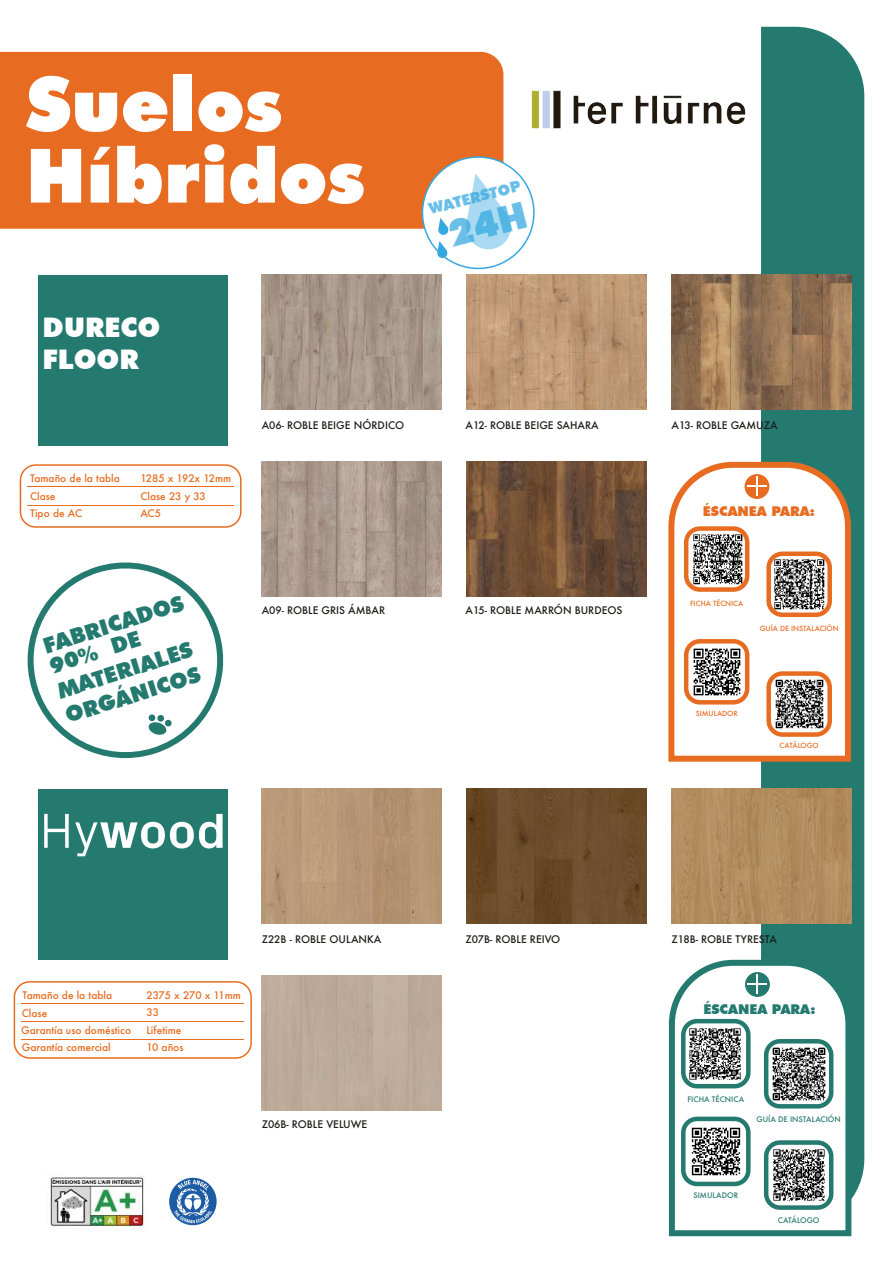
<style>
.page{position:relative;width:893px;height:1263px;background:#fff}
.page>*{position:absolute;margin:0;border:0;box-sizing:border-box;transform-origin:0 0}
.t1{font:900 75px/72px "Futura BT";color:#fff}
.t2{font:900 27px/32.4px "Futura BT";color:#fff}
.t3{font:900 21.75px/26px "Futura BT";color:#247a6f}
.t4{font:900 15px "Futura BT";color:#35a8e0}
.t5{font:900 13.5px "Futura BT";color:#e76c21}
.t6{font:900 13.5px "Futura BT";color:#247a6f}
.t7{font:500 10.2px "Futura";color:#1d1d1b}
.t8{font:500 10.2px/17.4px "Futura";color:#e76c21}
.t9{font:500 7.35px "Futura";color:#247a6f}
.t10{font:500 6.9px "Futura";color:#e76c21}
</style>
<div class="page">
<div style="left:761px;top:27px;width:103px;height:1168px;background:#247a6f"></div>
<img style="left:261px;top:275px;width:180px;height:134px">
<img style="left:466px;top:275px;width:180px;height:134px">
<img style="left:671px;top:275px;width:180px;height:134px">
<img style="left:261px;top:461px;width:180px;height:135px">
<img style="left:466px;top:461px;width:180px;height:135px">
<img style="left:261px;top:789px;width:180px;height:134px">
<img style="left:466px;top:789px;width:180px;height:134px">
<img style="left:671px;top:789px;width:180px;height:134px">
<div style="left:261px;top:975px;width:180px;height:135px;background:#beab9a"></div>
<div style="left:39px;top:275px;width:189px;height:171px;background:#247a6f"></div>
<div style="left:39px;top:789px;width:189px;height:171px;background:#247a6f"></div>
<svg style="left:44px;top:814px;width:25px;height:34px"></svg>
<svg style="left:75px;top:814px;width:148px;height:42px"></svg>
<div style="left:20px;top:464px;width:222px;height:64px;border:2px solid #e76c21;border-radius:15px"></div>
<hr style="left:27px;top:505px;width:207px;height:1px;background:#e76c21">
<hr style="left:27px;top:487px;width:207px;height:1px;background:#e76c21">
<div style="left:14px;top:981px;width:238px;height:78px;border:2px solid #e76c21;border-radius:15px"></div>
<hr style="left:21px;top:1021px;width:222px;height:1px;background:#e76c21">
<hr style="left:21px;top:1039px;width:222px;height:1px;background:#e76c21">
<hr style="left:21px;top:1003px;width:222px;height:1px;background:#e76c21">
<img style="left:531px;top:71px;width:231px;height:83px">
<div style="left:0;top:52px;width:503px;height:177px;background:#e76c21"></div>
<svg style="left:169px;top:1178px;width:48px;height:47px"></svg>
<svg style="left:27px;top:562px;width:197px;height:197px"></svg>
<img style="left:50px;top:1175px;width:97px;height:55px">
<svg style="left:668px;top:459px;width:186px;height:306px"></svg>
<svg style="left:744px;top:474px;width:25px;height:25px"></svg>
<svg style="left:747px;top:476px;width:19px;height:19px"></svg>
<img style="left:688px;top:644px;width:57px;height:57px">
<div style="left:684px;top:639px;width:65px;height:65px;border:4px solid #e76c21;border-radius:14px"></div>
<img style="left:689px;top:531px;width:55px;height:56px">
<div style="left:684px;top:526px;width:65px;height:66px;border:4px solid #e76c21;border-radius:14px"></div>
<img style="left:771px;top:556px;width:56px;height:56px">
<div style="left:766px;top:551px;width:66px;height:66px;border:4px solid #e76c21;border-radius:14px"></div>
<img style="left:772px;top:677px;width:54px;height:54px">
<div style="left:766px;top:671px;width:66px;height:66px;border:4px solid #e76c21;border-radius:14px"></div>
<svg style="left:668px;top:957px;width:186px;height:280px"></svg>
<svg style="left:745px;top:972px;width:25px;height:25px"></svg>
<svg style="left:748px;top:974px;width:19px;height:19px"></svg>
<img style="left:686px;top:1122px;width:59px;height:59px">
<div style="left:681px;top:1117px;width:70px;height:69px;border:4px solid #247a6f;border-radius:14px"></div>
<img style="left:686px;top:1024px;width:59px;height:59px">
<div style="left:681px;top:1019px;width:70px;height:69px;border:4px solid #247a6f;border-radius:14px"></div>
<img style="left:769px;top:1044px;width:59px;height:59px">
<div style="left:764px;top:1039px;width:69px;height:69px;border:4px solid #247a6f;border-radius:14px"></div>
<img style="left:769px;top:1146px;width:59px;height:58px">
<div style="left:764px;top:1140px;width:69px;height:70px;border:4px solid #247a6f;border-radius:14px"></div>
<svg style="left:417px;top:151px;width:123px;height:119px"></svg>
<h1 class="t1" style="left:26px;top:67px;width:340px">Suelos<br>Híbridos</h1>
<h2 class="t2" style="left:43px;top:311px;width:119px">DURECO<br>FLOOR</h2>
<h3 class="t4" style="left:427px;top:201px;width:96px;rotate:-15deg">WATERSTOP</h3>
<p class="t8" style="left:30px;top:470px;width:91px">Tamaño de la tabla<br>Clase<br>Tipo de AC</p>
<p class="t8" style="left:140px;top:470px;width:92px">1285 x 192x 12mm<br>Clase 23 y 33<br>AC5</p>
<h3 class="t3" style="left:40px;top:633px;width:148px;rotate:-17deg">FABRICADOS</h3>
<h3 class="t3" style="left:46px;top:653px;width:143px;rotate:-17deg">90% DE<br>MATERIALES<br>ORGÁNICOS</h3>
<p class="t7" style="left:262px;top:418px;width:144px">A06- ROBLE BEIGE NÓRDICO</p>
<p class="t7" style="left:465px;top:418px;width:135px">A12- ROBLE BEIGE SAHARA</p>
<p class="t7" style="left:671px;top:418px;width:108px">A13- ROBLE GAMUZA</p>
<p class="t7" style="left:262px;top:603px;width:125px">A09- ROBLE GRIS ÁMBAR</p>
<p class="t7" style="left:465px;top:603px;width:159px">A15- ROBLE MARRÓN BURDEOS</p>
<h3 class="t5" style="left:703px;top:503px;width:114px">ÉSCANEA PARA:</h3>
<p class="t10" style="left:690px;top:599px;width:55px">FICHA TÉCNICA</p>
<p class="t10" style="left:760px;top:623px;width:81px">GUÍA DE INSTALACIÓN</p>
<p class="t10" style="left:696px;top:709px;width:43px">SIMULADOR</p>
<p class="t10" style="left:780px;top:741px;width:41px">CATÁLOGO</p>
<p class="t8" style="left:22px;top:986px;width:91px">Tamaño de la tabla</p>
<p class="t8" style="left:21px;top:1021px;width:111px">Garantía uso doméstico</p>
<p class="t8" style="left:146px;top:986px;width:96px">2375 x 270 x 11mm<br>33<br>Lifetime</p>
<p class="t8" style="left:22px;top:1004px;width:27px">Clase</p>
<p class="t8" style="left:22px;top:1039px;width:90px">Garantía comercial</p>
<p class="t8" style="left:146px;top:1039px;width:38px">10 años</p>
<p class="t7" style="left:262px;top:932px;width:121px">Z22B - ROBLE OULANKA</p>
<p class="t7" style="left:465px;top:932px;width:96px">Z07B- ROBLE REIVO</p>
<p class="t7" style="left:671px;top:932px;width:107px">Z18B- ROBLE TYRESTA</p>
<h3 class="t6" style="left:703px;top:1001px;width:114px">ÉSCANEA PARA:</h3>
<p class="t7" style="left:262px;top:1117px;width:107px">Z06B- ROBLE VELUWE</p>
<p class="t9" style="left:687px;top:1094px;width:58px">FICHA TÉCNICA</p>
<p class="t9" style="left:757px;top:1114px;width:86px">GUÍA DE INSTALACIÓN</p>
<p class="t9" style="left:693px;top:1190px;width:46px">SIMULADOR</p>
<p class="t9" style="left:778px;top:1215px;width:43px">CATÁLOGO</p>
</div>
